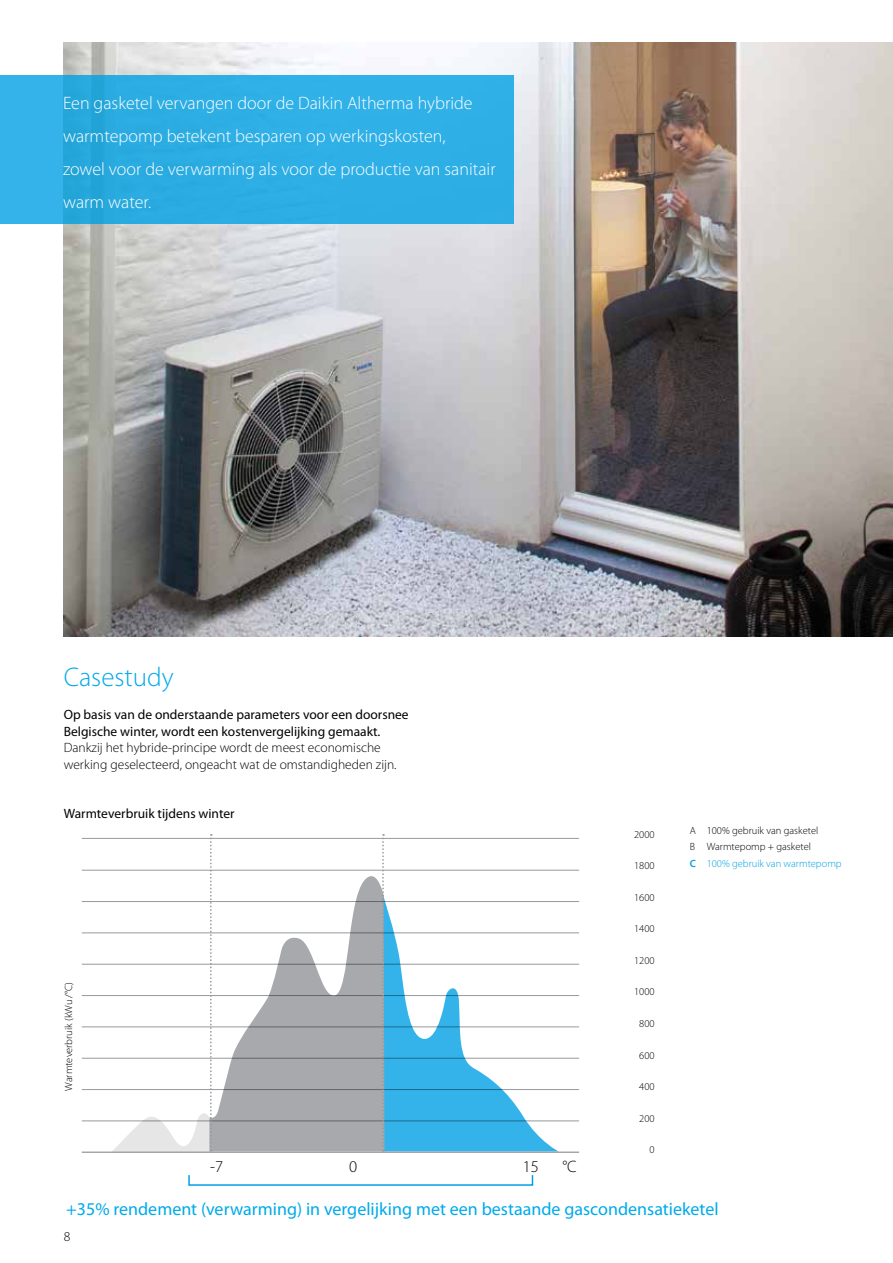
<style>
.page{position:relative;width:893px;height:1263px;background:#fff}
.page>*{position:absolute;margin:0;border:0;box-sizing:border-box;transform-origin:0 0}
.t1{font:300 27px "Myriad Pro";color:#00aae9}
.t2{font:300 18px/33px "Myriad Pro";color:#fff}
.t3{font:18px "Myriad Pro";color:#00aae9}
.t4{font:300 16.5px "Myriad Pro";color:#000}
.t5{font:13.5px/16.5px "Myriad Pro";color:#000}
.t6{font:300 13.5px/16.5px "Myriad Pro";color:#000}
.t7{font:300 10.5px/16.5px "Myriad Pro";color:#000}
.s1{font-weight:600;color:#00a1e4}
.s2{color:#00a1e4}
</style>
<div class="page">
<img style="left:64px;top:43px;width:829px;height:594px">
<div style="left:0;top:76px;width:513px;height:148px;background:#2dafe5"></div>
<svg style="left:384px;top:898px;width:175px;height:253px"></svg>
<svg style="left:212px;top:876px;width:170px;height:275px;fill:#a7a9ac"></svg>
<hr style="left:82px;top:870px;width:497px;height:1px;background:#97999c">
<hr style="left:82px;top:838px;width:497px;height:1px;background:#97999c">
<hr style="left:82px;top:901px;width:497px;height:1px;background:#97999c">
<hr style="left:82px;top:933px;width:497px;height:1px;background:#97999c">
<hr style="left:82px;top:964px;width:497px;height:1px;background:#97999c">
<hr style="left:82px;top:995px;width:497px;height:1px;background:#97999c">
<hr style="left:82px;top:1027px;width:497px;height:1px;background:#97999c">
<hr style="left:82px;top:1058px;width:497px;height:1px;background:#97999c">
<hr style="left:82px;top:1089px;width:497px;height:1px;background:#97999c">
<hr style="left:82px;top:1121px;width:497px;height:1px;background:#97999c">
<svg style="left:382px;top:834px;width:2px;height:317px"></svg>
<svg style="left:111px;top:834px;width:101px;height:317px"></svg>
<div style="left:188px;top:1174px;width:345px;height:12px;border:2px solid #00a1e4"></div>
<hr style="left:82px;top:1151px;width:497px;height:2px;background:#97999c">
<p class="t2" style="left:63px;top:86px;width:434px">Een gasketel vervangen door de Daikin Altherma hybride warmtepomp betekent besparen op werkingskosten,<br>zowel voor de verwarming als voor de productie van sanitair warm water.</p>
<h1 class="t1" style="left:64px;top:661px;width:112px">Casestudy</h1>
<p class="t5" style="left:64px;top:706px;width:346px">Op basis van de onderstaande parameters voor een doorsnee<br>Belgische winter, wordt een kostenvergelijking gemaakt.</p>
<p class="t6" style="left:64px;top:739px;width:334px">Dankzij het hybride-principe wordt de meest economische werking geselecteerd, ongeacht wat de omstandigheden zijn.</p>
<p class="t5" style="left:64px;top:805px;width:172px">Warmteverbruik tijdens winter</p>
<p class="t7" style="left:60px;top:1090px;width:110px;rotate:-90deg">Warmteverbruik (kWu /°C)</p>
<p class="t4" style="left:210px;top:1156px;width:15px">-7</p>
<p class="t4" style="left:349px;top:1156px;width:10px">0</p>
<p class="t4" style="left:523px;top:1156px;width:18px">15</p>
<p class="t4" style="left:562px;top:1156px;width:16px">°C</p>
<p class="t7" style="left:634px;top:826px;width:22px">2000</p>
<p class="t7" style="left:634px;top:857px;width:22px">1800</p>
<p class="t7" style="left:634px;top:889px;width:22px">1600</p>
<p class="t7" style="left:634px;top:920px;width:22px">1400</p>
<p class="t7" style="left:634px;top:952px;width:22px">1200</p>
<p class="t7" style="left:634px;top:983px;width:22px">1000</p>
<p class="t7" style="left:639px;top:1015px;width:17px">800</p>
<p class="t7" style="left:639px;top:1047px;width:17px">600</p>
<p class="t7" style="left:639px;top:1078px;width:17px">400</p>
<p class="t7" style="left:639px;top:1110px;width:17px">200</p>
<p class="t7" style="left:649px;top:1141px;width:7px">0</p>
<p class="t7" style="left:690px;top:822px;width:154px">A 100% gebruik van gasketel<br>B Warmtepomp + gasketel<br><span class="s1">C</span> <span class="s2">100% gebruik van warmtepomp</span></p>
<p class="t3" style="left:66px;top:1198px;width:654px">+35% rendement (verwarming) in vergelijking met een bestaande gascondensatieketel</p>
<p class="t6" style="left:64px;top:1228px;width:8px">8</p>
</div>
